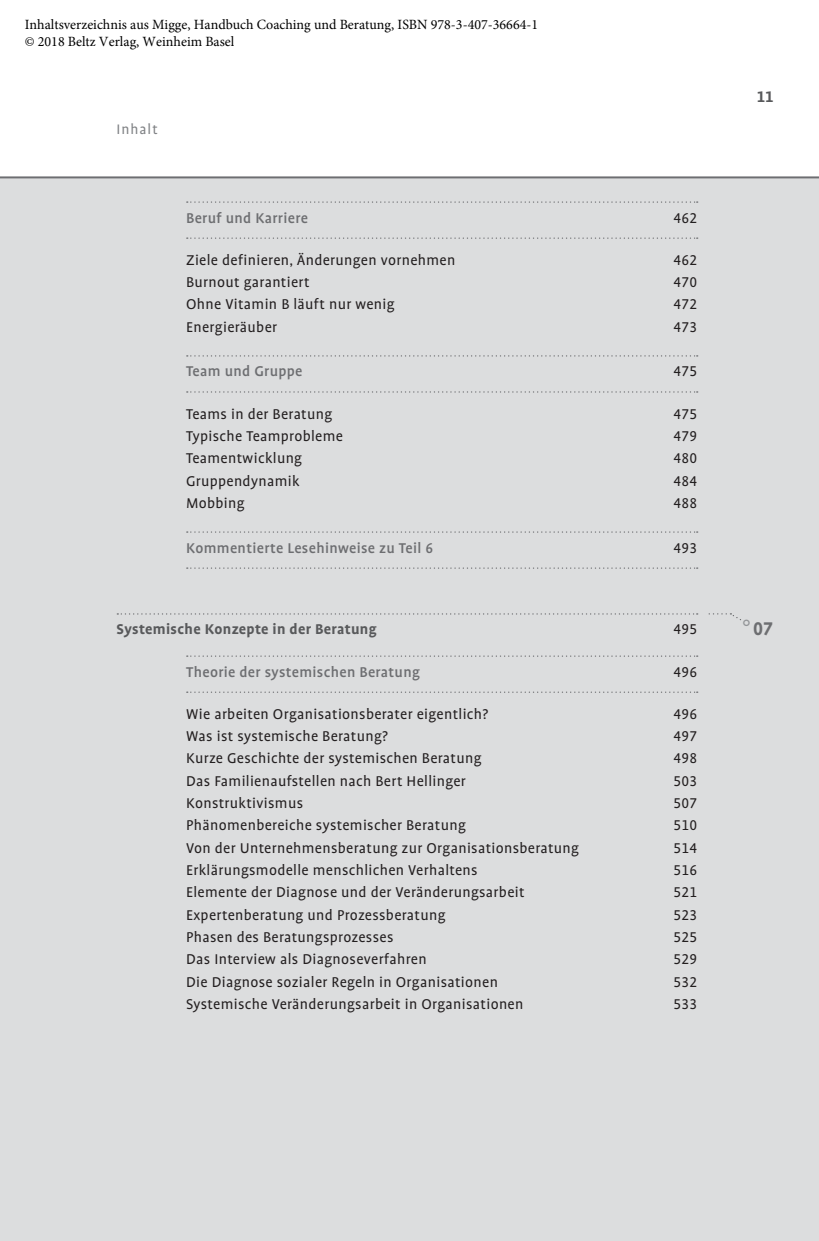
<style>
.page{position:relative;width:819px;height:1241px;background:#fff}
.page>*{position:absolute;margin:0;border:0;box-sizing:border-box;transform-origin:0 0}
.t1{font:700 21px "Profile OT";color:#6d6e71}
.t2{font:17.5px "Profile OT Bold Q angepasst";color:#58595b}
.t3{font:16.1px "Profile OT Q angepasst";letter-spacing:.02em;color:#231f20}
.t4{font:500 16.1px "Profile OT";letter-spacing:.02em;color:#6d6e71}
.t5{font:16.1px "Profile OT Bold Q angepasst";letter-spacing:.02em;color:#58595b}
.t6{font:15.75px "Profile OT Q angepasst";letter-spacing:.06em;color:#808285}
.t7{font:14px/16.8px "Minion Pro";color:#000}
</style>
<div class="page">
<div style="left:7px;top:177px;width:812px;height:1063px;background:#dcddde"></div>
<div style="left:0;top:177px;width:7px;height:1063px;background:#dcddde"></div>
<hr style="left:0;top:177px;width:819px;height:1px;background:#6d6e71">
<svg style="left:187px;top:201px;width:510px;height:2px"></svg>
<svg style="left:187px;top:237px;width:510px;height:2px"></svg>
<svg style="left:187px;top:355px;width:510px;height:1px"></svg>
<svg style="left:187px;top:391px;width:510px;height:1px"></svg>
<svg style="left:187px;top:531px;width:510px;height:1px"></svg>
<svg style="left:187px;top:567px;width:510px;height:1px"></svg>
<svg style="left:117px;top:613px;width:580px;height:1px"></svg>
<svg style="left:187px;top:655px;width:510px;height:1px"></svg>
<svg style="left:187px;top:691px;width:510px;height:1px"></svg>
<svg style="left:708px;top:613px;width:33px;height:8px"></svg>
<p class="t7" style="left:25px;top:16px;width:515px">Inhaltsverzeichnis aus Migge, Handbuch Coaching und Beratung, ISBN 978-3-407-36664-1 © 2018 Beltz Verlag, Weinheim Basel</p>
<p class="t6" style="left:117px;top:121px;width:43px">Inhalt</p>
<p class="t4" style="left:186px;top:209px;width:123px">Beruf und Karriere</p>
<p class="t3" style="left:673px;top:209px;width:25px">462</p>
<p class="t3" style="left:186px;top:251px;width:271px">Ziele definieren, Änderungen vornehmen</p>
<p class="t3" style="left:673px;top:251px;width:25px">462</p>
<p class="t3" style="left:186px;top:274px;width:125px">Burnout garantiert</p>
<p class="t3" style="left:673px;top:274px;width:25px">470</p>
<p class="t3" style="left:186px;top:296px;width:210px">Ohne Vitamin B läuft nur wenig</p>
<p class="t3" style="left:673px;top:296px;width:25px">472</p>
<p class="t3" style="left:186px;top:318px;width:92px">Energieräuber</p>
<p class="t3" style="left:673px;top:318px;width:25px">473</p>
<p class="t4" style="left:186px;top:363px;width:118px">Team und Gruppe</p>
<p class="t3" style="left:673px;top:363px;width:25px">475</p>
<p class="t3" style="left:186px;top:405px;width:148px">Teams in der Beratung</p>
<p class="t3" style="left:673px;top:405px;width:25px">475</p>
<p class="t3" style="left:186px;top:427px;width:158px">Typische Teamprobleme</p>
<p class="t3" style="left:673px;top:427px;width:25px">479</p>
<p class="t3" style="left:186px;top:450px;width:117px">Teamentwicklung</p>
<p class="t3" style="left:673px;top:450px;width:25px">480</p>
<p class="t3" style="left:186px;top:472px;width:115px">Gruppendynamik</p>
<p class="t3" style="left:673px;top:472px;width:25px">484</p>
<p class="t3" style="left:186px;top:494px;width:60px">Mobbing</p>
<p class="t3" style="left:673px;top:494px;width:25px">488</p>
<p class="t4" style="left:186px;top:539px;width:248px">Kommentierte Lesehinweise zu Teil 6</p>
<p class="t3" style="left:673px;top:539px;width:25px">493</p>
<p class="t5" style="left:117px;top:620px;width:261px">Systemische Konzepte in der Beratung</p>
<p class="t3" style="left:673px;top:621px;width:25px">495</p>
<p class="t4" style="left:186px;top:663px;width:235px">Theorie der systemischen Beratung</p>
<p class="t3" style="left:673px;top:663px;width:25px">496</p>
<p class="t3" style="left:186px;top:705px;width:303px">Wie arbeiten Organisationsberater eigentlich?</p>
<p class="t3" style="left:673px;top:705px;width:25px">496</p>
<p class="t3" style="left:186px;top:727px;width:203px">Was ist systemische Beratung?</p>
<p class="t3" style="left:673px;top:727px;width:25px">497</p>
<p class="t3" style="left:186px;top:750px;width:297px">Kurze Geschichte der systemischen Beratung</p>
<p class="t3" style="left:673px;top:750px;width:25px">498</p>
<p class="t3" style="left:186px;top:772px;width:281px">Das Familienaufstellen nach Bert Hellinger</p>
<p class="t3" style="left:673px;top:772px;width:25px">503</p>
<p class="t3" style="left:186px;top:794px;width:118px">Konstruktivismus</p>
<p class="t3" style="left:673px;top:794px;width:25px">507</p>
<p class="t3" style="left:186px;top:817px;width:281px">Phänomenbereiche systemischer Beratung</p>
<p class="t3" style="left:673px;top:817px;width:25px">510</p>
<p class="t3" style="left:186px;top:839px;width:394px">Von der Unternehmensberatung zur Organisationsberatung</p>
<p class="t3" style="left:673px;top:839px;width:25px">514</p>
<p class="t3" style="left:186px;top:861px;width:293px">Erklärungsmodelle menschlichen Verhaltens</p>
<p class="t3" style="left:673px;top:861px;width:25px">516</p>
<p class="t3" style="left:186px;top:883px;width:340px">Elemente der Diagnose und der Veränderungsarbeit</p>
<p class="t3" style="left:673px;top:883px;width:25px">521</p>
<p class="t3" style="left:186px;top:906px;width:261px">Expertenberatung und Prozessberatung</p>
<p class="t3" style="left:673px;top:906px;width:25px">523</p>
<p class="t3" style="left:186px;top:928px;width:209px">Phasen des Beratungsprozesses</p>
<p class="t3" style="left:673px;top:928px;width:25px">525</p>
<p class="t3" style="left:186px;top:950px;width:242px">Das Interview als Diagnoseverfahren</p>
<p class="t3" style="left:673px;top:950px;width:25px">529</p>
<p class="t3" style="left:186px;top:973px;width:313px">Die Diagnose sozialer Regeln in Organisationen</p>
<p class="t3" style="left:673px;top:973px;width:25px">532</p>
<p class="t3" style="left:186px;top:995px;width:339px">Systemische Veränderungsarbeit in Organisationen</p>
<p class="t3" style="left:673px;top:995px;width:25px">533</p>
<p class="t2" style="left:756px;top:87px;width:18px">11</p>
<h1 class="t1" style="left:753px;top:617px;width:21px">07</h1>
</div>
